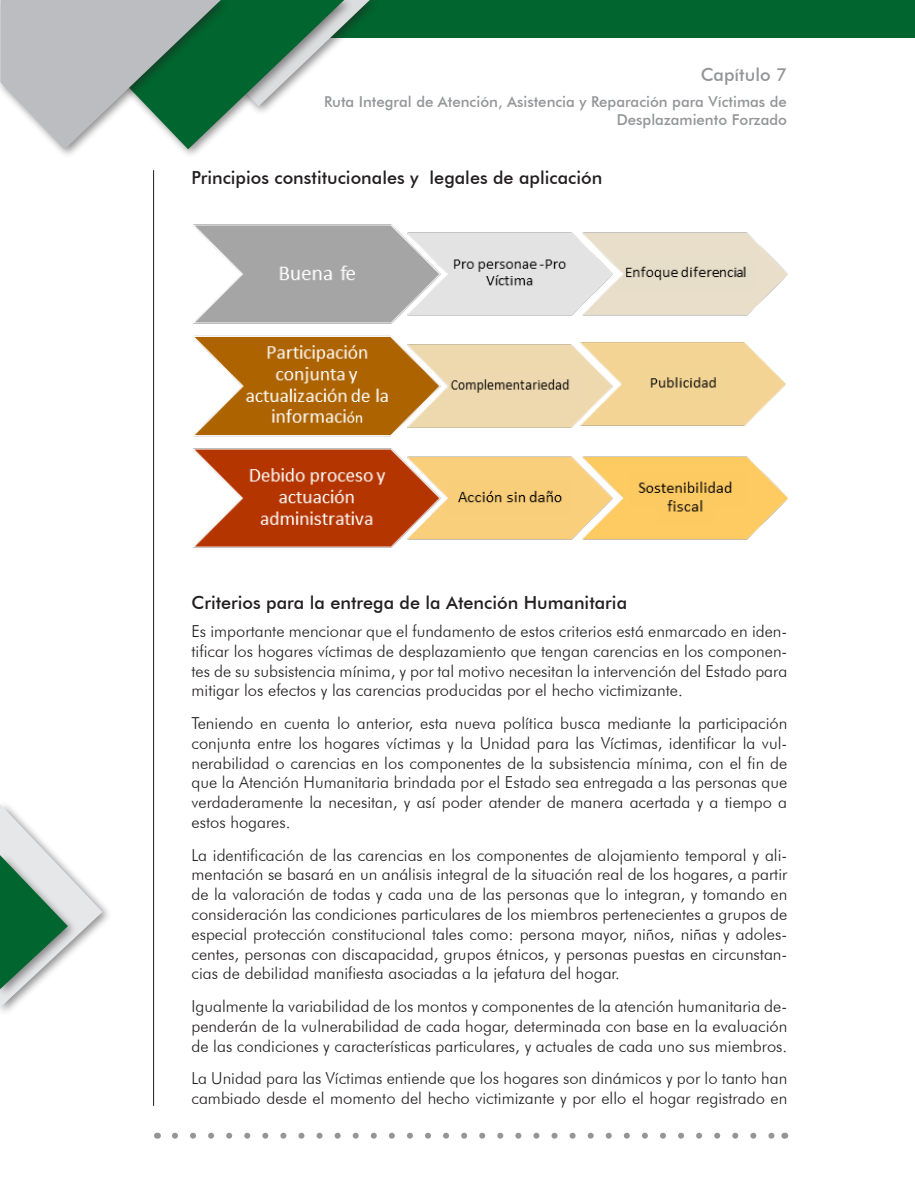
<style>
.page{position:relative;width:915px;height:1191px;background:#fff}
.page>*{position:absolute;margin:0;border:0;box-sizing:border-box;transform-origin:0 0}
.Subtitulo{font:500 18px "Futura BT";color:#231f20}
.t1{font:500 18px "Futura BT";color:#939598}
.Texto{font:300 16.5px/19.8px "Futura BT";color:#231f20;text-align:justify}
.t2{font:500 15px/18px "Futura BT";color:#939598;text-align:right}
</style>
<div class="page">
<div style="left:270px;top:0;width:644px;height:38px;background:#00652e"></div>
<div style="left:207px;top:0;width:172px;height:117px;background:#231f20;opacity:.5"></div>
<div style="left:0;top:0;width:231px;height:159px;background:#231f20;opacity:.5"></div>
<svg style="left:0;top:0;width:369px;height:149px"></svg>
<hr style="left:153px;top:170px;width:1px;height:936px;background:#231f20">
<svg style="left:175px;top:1132px;width:600px;height:6px"></svg>
<svg style="left:0;top:804px;width:102px;height:203px"></svg>
<img style="left:193px;top:224px;width:594px;height:324px">
<p class="t1" style="left:700px;top:64px;width:88px">Capítulo 7</p>
<p class="t2" style="left:324px;top:92px;width:464px">Ruta Integral de Atención, Asistencia y Reparación para Víctimas de<br>Desplazamiento Forzado</p>
<p class="Subtitulo" style="left:191px;top:166px;width:412px">Principios constitucionales y legales de aplicación</p>
<p class="Subtitulo" style="left:191px;top:591px;width:437px">Criterios para la entrega de la Atención Humanitaria</p>
<p class="Texto" style="left:191px;top:621px;width:597px">Es importante mencionar que el fundamento de estos criterios está enmarcado en iden&shy;tificar los hogares víctimas de desplazamiento que tengan carencias en los componen&shy;tes de su subsistencia mínima, y por tal motivo necesitan la intervención del Estado para mitigar los efectos y las carencias producidas por el hecho victimizante.</p>
<p class="Texto" style="left:191px;top:713px;width:597px">Teniendo en cuenta lo anterior, esta nueva política busca mediante la participación conjunta entre los hogares víctimas y la Unidad para las Víctimas, identificar la vul&shy;nerabilidad o carencias en los componentes de la subsistencia mínima, con el fin de que la Atención Humanitaria brindada por el Estado sea entregada a las personas que verdaderamente la necesitan, y así poder atender de manera acertada y a tiempo a estos hogares.</p>
<p class="Texto" style="left:191px;top:844px;width:597px">La identificación de las carencias en los componentes de alojamiento temporal y ali&shy;mentación se basará en un análisis integral de la situación real de los hogares, a partir de la valoración de todas y cada una de las personas que lo integran, y tomando en consideración las condiciones particulares de los miembros pertenecientes a grupos de especial protección constitucional tales como: persona mayor, niños, niñas y adoles&shy;centes, personas con discapacidad, grupos étnicos, y personas puestas en circunstan&shy;cias de debilidad manifiesta asociadas a la jefatura del hogar.</p>
<p class="Texto" style="left:191px;top:996px;width:597px">Igualmente la variabilidad de los montos y componentes de la atención humanitaria de&shy;penderán de la vulnerabilidad de cada hogar, determinada con base en la evaluación de las condiciones y características particulares, y actuales de cada uno sus miembros.</p>
<p class="Texto" style="left:191px;top:1068px;width:597px">La Unidad para las Víctimas entiende que los hogares son dinámicos y por lo tanto han cambiado desde el momento del hecho victimizante y por ello el hogar registrado en</p>
</div>
